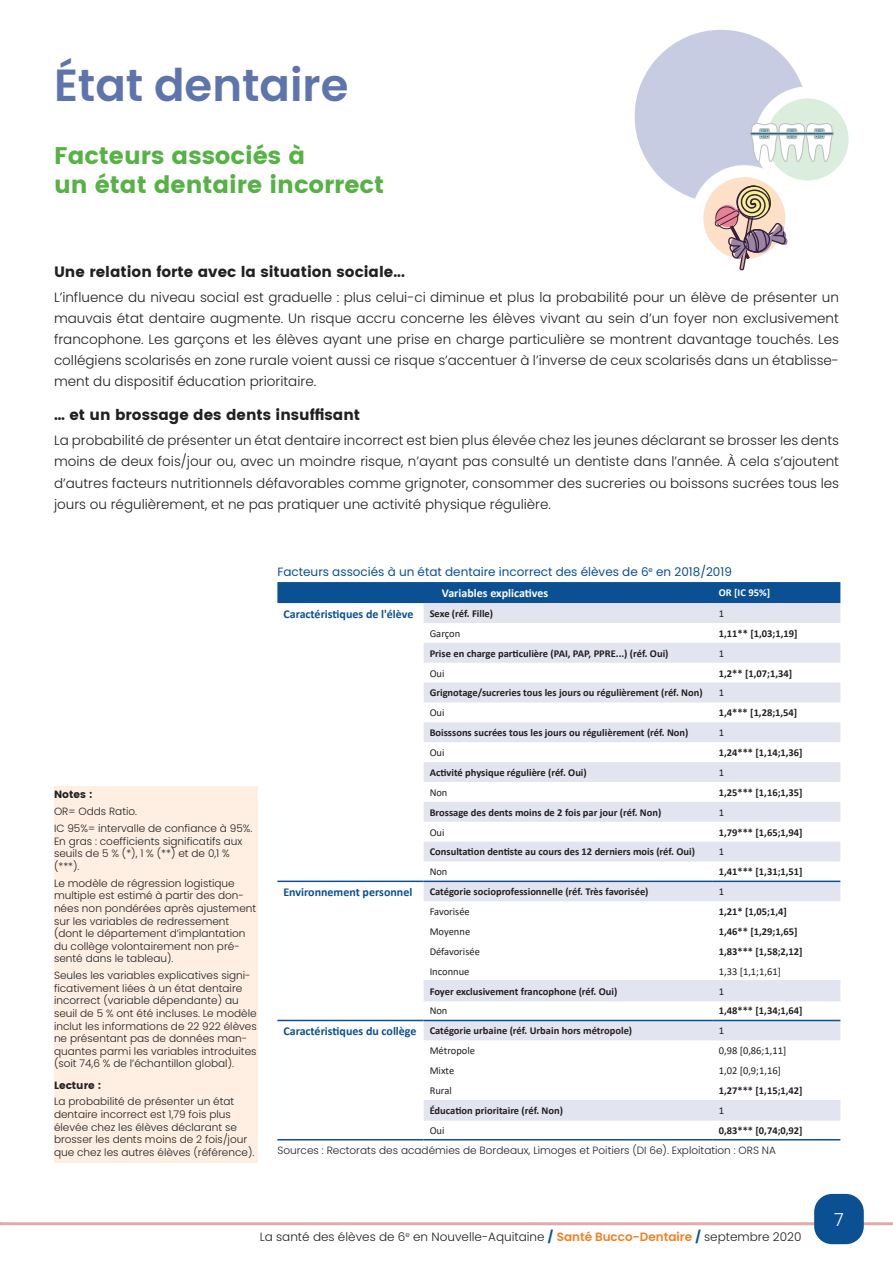
<style>
.page{position:relative;width:893px;height:1263px;background:#fff}
.page>*{position:absolute;margin:0;border:0;box-sizing:border-box;transform-origin:0 0}
.Titre{font:600 45px "Poppins";color:#5e74ac}
.Sous-Titre{font:24px/28.8px "Poppins";color:#57b246}
.t1{font:300 18px "Poppins";color:#fff}
.t2{font:15px "Poppins";color:#231f20}
.t3{font:300 13.5px/21px "Poppins";color:#231f20;text-align:justify}
.t4{font:300 12px "Poppins";color:#231f20}
.t5{font:700 12px "Calibri";color:#0c5094}
.t6{font:12px "Poppins";color:#0c5094}
.t7{font:700 12px "Calibri";color:#fff}
.t8{font:300 10.5px/12.6px "Poppins";color:#231f20}
.t9{font:700 10.5px "Calibri";color:#231f20}
.t10{font:10.5px "Calibri";color:#231f20}
.t11{font:10.5px "Poppins";color:#231f20}
.t12{font:700 10.5px "Calibri";color:#fff}
.s1{font-weight:400;color:#0c5094}
.s2{font-weight:600;color:#f57f23}
</style>
<div class="page">
<hr style="left:0;top:1222px;width:893px;height:3px;background:#e2aca6">
<div style="left:635px;top:30px;width:173px;height:173px;background:#c8cce2;border-radius:50%"></div>
<svg style="left:697px;top:171px;width:94px;height:94px"></svg>
<div style="left:691px;top:165px;width:106px;height:106px;border:12px solid #fff;border-radius:50%"></div>
<svg style="left:761px;top:92px;width:94px;height:94px;background:#e2f0e3"></svg>
<div style="left:755px;top:86px;width:106px;height:106px;border:12px solid #fff;border-radius:50%"></div>
<div style="left:814px;top:1194px;width:50px;height:50px;background:#0c5094;border-radius:18px"></div>
<div style="left:277px;top:582px;width:563px;height:21px;background:#0c5094"></div>
<svg style="left:424px;top:603px;width:416px;height:516px"></svg>
<hr style="left:424px;top:880px;width:289px;height:2px;background:#0c5094">
<hr style="left:713px;top:880px;width:127px;height:2px;background:#0c5094">
<hr style="left:424px;top:1020px;width:289px;height:1px;background:#0c5094">
<hr style="left:713px;top:1020px;width:127px;height:1px;background:#0c5094">
<hr style="left:424px;top:1139px;width:289px;height:1px;background:#0c5094">
<hr style="left:713px;top:1139px;width:127px;height:1px;background:#0c5094">
<hr style="left:277px;top:880px;width:147px;height:2px;background:#0c5094">
<hr style="left:277px;top:1020px;width:147px;height:1px;background:#0c5094">
<hr style="left:277px;top:1139px;width:147px;height:1px;background:#0c5094">
<hr style="left:424px;top:980px;width:289px;height:1px;background:#e2e4f0">
<hr style="left:424px;top:1000px;width:289px;height:1px;background:#e2e4f0">
<hr style="left:424px;top:1119px;width:289px;height:1px;background:#e2e4f0">
<hr style="left:713px;top:980px;width:127px;height:1px;background:#e2e4f0">
<hr style="left:713px;top:1000px;width:127px;height:1px;background:#e2e4f0">
<hr style="left:713px;top:1119px;width:127px;height:1px;background:#e2e4f0">
<div style="left:54px;top:787px;width:203px;height:376px;background:#feefe2"></div>
<svg style="left:751px;top:123px;width:82px;height:39px"></svg>
<div style="left:750px;top:132px;width:84px;height:3px;border:1px solid #bdbebe"></div>
<svg style="left:714px;top:183px;width:73px;height:88px"></svg>
<p class="Titre" style="left:54px;top:59px;width:296px">État dentaire</p>
<p class="Sous-Titre" style="left:54px;top:142px;width:331px">Facteurs associés à<br>un état dentaire incorrect</p>
<p class="t2" style="left:54px;top:263px;width:352px">Une relation forte avec la situation sociale...</p>
<p class="t3" style="left:54px;top:287px;width:786px">L’influence du niveau social est graduelle : plus celui-ci diminue et plus la probabilité pour un élève de présenter un mauvais état dentaire augmente. Un risque accru concerne les élèves vivant au sein d’un foyer non exclusivement francophone. Les garçons et les élèves ayant une prise en charge particulière se montrent davantage touchés. Les collégiens scolarisés en zone rurale voient aussi ce risque s’accentuer à l’inverse de ceux scolarisés dans un établisse&shy;ment du dispositif éducation prioritaire.</p>
<p class="t2" style="left:54px;top:406px;width:308px">… et un brossage des dents insuffisant</p>
<p class="t3" style="left:54px;top:430px;width:787px">La probabilité de présenter un état dentaire incorrect est bien plus élevée chez les jeunes déclarant se brosser les dents moins de deux fois/jour ou, avec un moindre risque, n’ayant pas consulté un dentiste dans l’année. À cela s’ajoutent d’autres facteurs nutritionnels défavorables comme grignoter, consommer des sucreries ou boissons sucrées tous les jours ou régulièrement, et ne pas pratiquer une activité physique régulière.</p>
<p class="t11" style="left:54px;top:789px;width:40px">Notes :</p>
<p class="t8" style="left:54px;top:805px;width:85px">OR= Odds Ratio.</p>
<p class="t8" style="left:54px;top:822px;width:200px">IC 95%= intervalle de confiance à 95%.<br>En gras : coefficients significatifs aux seuils de 5 % (*), 1 % (**) et de 0,1 % (***).</p>
<p class="t8" style="left:54px;top:877px;width:204px">Le modèle de régression logistique multiple est estimé à partir des don&shy;nées non pondérées après ajustement sur les variables de redressement (dont le département d’implantation du collège volontairement non pré&shy;senté dans le tableau).</p>
<p class="t8" style="left:54px;top:969px;width:204px">Seules les variables explicatives signi&shy;ficativement liées à un état dentaire incorrect (variable dépendante) au seuil de 5 % ont été incluses. Le modèle inclut les informations de 22 922 élèves ne présentant pas de données man&shy;quantes parmi les variables introduites (soit 74,6 % de l’échantillon global).</p>
<p class="t11" style="left:54px;top:1079px;width:49px">Lecture :</p>
<p class="t8" style="left:54px;top:1095px;width:202px">La probabilité de présenter un état dentaire incorrect est 1,79 fois plus élevée chez les élèves déclarant se brosser les dents moins de 2 fois/jour que chez les autres élèves (référence).</p>
<p class="t6" style="left:277px;top:565px;width:456px">Facteurs associés à un état dentaire incorrect des élèves de 6<sup>e</sup> en 2018/2019</p>
<p class="t7" style="left:442px;top:585px;width:108px">Variables explicatives</p>
<p class="t12" style="left:719px;top:585px;width:53px">OR [IC 95%]</p>
<p class="t5" style="left:283px;top:606px;width:132px">Caractéristiques de l'élève</p>
<p class="t9" style="left:430px;top:606px;width:65px">Sexe (réf. Fille)</p>
<p class="t10" style="left:719px;top:606px;width:7px">1</p>
<p class="t10" style="left:430px;top:626px;width:32px">Garçon</p>
<p class="t9" style="left:719px;top:626px;width:80px">1,11** [1,03;1,19]</p>
<p class="t9" style="left:430px;top:646px;width:240px">Prise en charge particulière (PAI, PAP, PPRE...) (réf. Oui)</p>
<p class="t10" style="left:719px;top:646px;width:7px">1</p>
<p class="t10" style="left:430px;top:666px;width:16px">Oui</p>
<p class="t9" style="left:719px;top:666px;width:75px">1,2** [1,07;1,34]</p>
<p class="t9" style="left:430px;top:685px;width:274px">Grignotage/sucreries tous les jours ou régulièrement (réf. Non)</p>
<p class="t10" style="left:719px;top:686px;width:7px">1</p>
<p class="t10" style="left:430px;top:705px;width:16px">Oui</p>
<p class="t9" style="left:719px;top:705px;width:80px">1,4*** [1,28;1,54]</p>
<p class="t9" style="left:430px;top:725px;width:260px">Boisssons sucrées tous les jours ou régulièrement (réf. Non)</p>
<p class="t10" style="left:719px;top:725px;width:7px">1</p>
<p class="t10" style="left:430px;top:745px;width:16px">Oui</p>
<p class="t9" style="left:719px;top:745px;width:85px">1,24*** [1,14;1,36]</p>
<p class="t9" style="left:430px;top:765px;width:159px">Activité physique régulière (réf. Oui)</p>
<p class="t10" style="left:719px;top:765px;width:7px">1</p>
<p class="t10" style="left:430px;top:785px;width:19px">Non</p>
<p class="t9" style="left:719px;top:785px;width:85px">1,25*** [1,16;1,35]</p>
<p class="t9" style="left:430px;top:805px;width:233px">Brossage des dents moins de 2 fois par jour (réf. Non)</p>
<p class="t10" style="left:719px;top:805px;width:7px">1</p>
<p class="t10" style="left:430px;top:825px;width:16px">Oui</p>
<p class="t9" style="left:719px;top:825px;width:85px">1,79*** [1,65;1,94]</p>
<p class="t9" style="left:430px;top:844px;width:267px">Consultation dentiste au cours des 12 derniers mois (réf. Oui)</p>
<p class="t10" style="left:719px;top:845px;width:7px">1</p>
<p class="t10" style="left:430px;top:864px;width:19px">Non</p>
<p class="t9" style="left:719px;top:864px;width:85px">1,41*** [1,31;1,51]</p>
<p class="t5" style="left:283px;top:884px;width:130px">Environnement personnel</p>
<p class="t9" style="left:430px;top:884px;width:220px">Catégorie socioprofessionnelle (réf. Très favorisée)</p>
<p class="t10" style="left:719px;top:884px;width:7px">1</p>
<p class="t10" style="left:430px;top:904px;width:42px">Favorisée</p>
<p class="t9" style="left:719px;top:904px;width:70px">1,21* [1,05;1,4]</p>
<p class="t10" style="left:430px;top:924px;width:42px">Moyenne</p>
<p class="t9" style="left:719px;top:924px;width:80px">1,46** [1,29;1,65]</p>
<p class="t10" style="left:430px;top:944px;width:52px">Défavorisée</p>
<p class="t9" style="left:719px;top:944px;width:85px">1,83*** [1,58;2,12]</p>
<p class="t10" style="left:430px;top:964px;width:41px">Inconnue</p>
<p class="t10" style="left:719px;top:964px;width:64px">1,33 [1,1;1,61]</p>
<p class="t9" style="left:430px;top:984px;width:189px">Foyer exclusivement francophone (réf. Oui)</p>
<p class="t10" style="left:719px;top:984px;width:7px">1</p>
<p class="t10" style="left:430px;top:1004px;width:19px">Non</p>
<p class="t9" style="left:719px;top:1003px;width:85px">1,48*** [1,34;1,64]</p>
<p class="t5" style="left:283px;top:1023px;width:135px">Caractéristiques du collège</p>
<p class="t9" style="left:430px;top:1023px;width:204px">Catégorie urbaine (réf. Urbain hors métropole)</p>
<p class="t10" style="left:719px;top:1023px;width:7px">1</p>
<p class="t10" style="left:430px;top:1043px;width:47px">Métropole</p>
<p class="t10" style="left:719px;top:1043px;width:69px">0,98 [0,86;1,11]</p>
<p class="t10" style="left:430px;top:1063px;width:26px">Mixte</p>
<p class="t10" style="left:719px;top:1063px;width:64px">1,02 [0,9;1,16]</p>
<p class="t10" style="left:430px;top:1083px;width:24px">Rural</p>
<p class="t9" style="left:719px;top:1083px;width:85px">1,27*** [1,15;1,42]</p>
<p class="t9" style="left:430px;top:1103px;width:135px">Éducation prioritaire (réf. Non)</p>
<p class="t10" style="left:719px;top:1103px;width:7px">1</p>
<p class="t10" style="left:430px;top:1123px;width:16px">Oui</p>
<p class="t9" style="left:719px;top:1123px;width:85px">0,83*** [0,74;0,92]</p>
<p class="t8" style="left:277px;top:1144px;width:500px">Sources : Rectorats des académies de Bordeaux, Limoges et Poitiers (DI 6e). Exploitation : ORS NA</p>
<p class="t4" style="left:260px;top:1230px;width:543px">La santé des élèves de 6<sup>e</sup> en Nouvelle-Aquitaine <span class="s1">/</span> <span class="s2">Santé Bucco-Dentaire</span> <span class="s1">/</span> septembre 2020</p>
<p class="t1" style="left:834px;top:1209px;width:11px">7</p>
</div>
